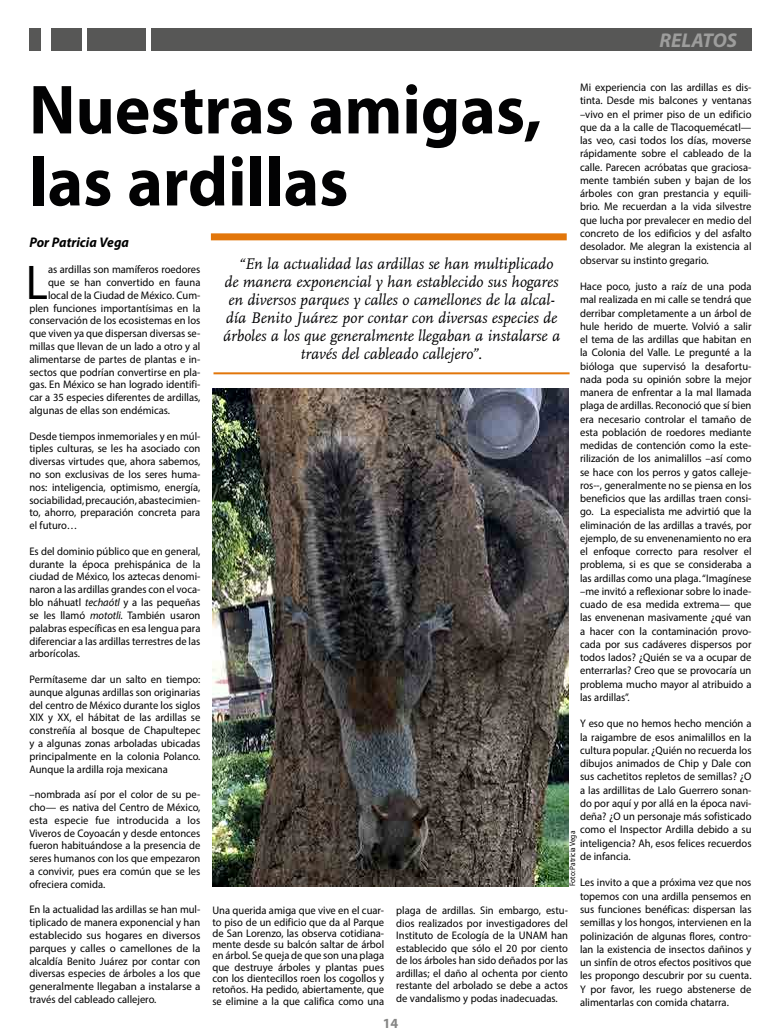
<style>
.page{position:relative;width:780px;height:1035px;background:#fff}
.page>*{position:absolute;margin:0;border:0;box-sizing:border-box;transform-origin:0 0}
.t1{font:700 70.1px/72px "Myriad Pro";color:#020203;scale:.96 1}
.t2{font:49px "Myriad Pro";color:#000;scale:.96 1}
.t3{font:italic 700 20px "Myriad Pro";color:#9d9d9c}
.t4{font:italic 16px/18px "Scala";color:#020203;text-align:center}
.t5{font:italic 700 14px "Myriad Pro";color:#000;scale:.96 1}
.t6{font:700 14px "Myriad Pro";color:#878786}
.t7{font:11px/13.3px "Myriad Pro";color:#000;text-align:justify;scale:.96 1}
.t8{font:8px "Myriad Pro";color:#000;scale:.92 1}
.s1{font-style:italic}
</style>
<div class="page">
<div style="left:256px;top:28px;width:495px;height:23px;background:#575756"></div>
<div style="left:152px;top:28px;width:104px;height:23px;background:#575756"></div>
<div style="left:87px;top:28px;width:59px;height:23px;background:#575756"></div>
<div style="left:51px;top:28px;width:30px;height:23px;background:#575756"></div>
<div style="left:29px;top:28px;width:11px;height:23px;background:#575756"></div>
<div style="left:211px;top:233px;width:355px;height:7px;background:#e2760a"></div>
<hr style="left:213px;top:372px;width:356px;height:2px;background:#e2760a">
<img style="left:212px;top:389px;width:356px;height:497px">
<h3 class="t3" style="left:659px;top:33px;width:79px">RELATOS</h3>
<p class="t7" style="left:580px;top:81px;width:180px">Mi experiencia con las ardillas es dis&shy;tinta. Desde mis balcones y ventanas –vivo en el primer piso de un edificio que da a la calle de Tlacoquemécatl— las veo, casi todos los días, moverse rápidamente sobre el cableado de la calle. Parecen acróbatas que graciosa&shy;mente también suben y bajan de los árboles con gran prestancia y equili&shy;brio. Me recuerdan a la vida silvestre que lucha por prevalecer en medio del concreto de los edificios y del asfalto desolador. Me alegran la existencia al observar su instinto gregario.</p>
<p class="t7" style="left:580px;top:280px;width:180px">Hace poco, justo a raíz de una poda mal realizada en mi calle se tendrá que derribar completamente a un árbol de hule herido de muerte. Volvió a salir el tema de las ardillas que habitan en la Colonia del Valle. Le pregunté a la bióloga que supervisó la desafortu&shy;nada poda su opinión sobre la mejor manera de enfrentar a la mal llamada plaga de ardillas. Reconoció que sí bien era necesario controlar el tamaño de esta población de roedores mediante medidas de contención como la este&shy;rilización de los animalillos –así como se hace con los perros y gatos calleje&shy;ros--, generalmente no se piensa en los beneficios que las ardillas traen consi&shy;go. La especialista me advirtió que la eliminación de las ardillas a través, por ejemplo, de su envenenamiento no era el enfoque correcto para resolver el problema, si es que se consideraba a las ardillas como una plaga. “Imagínese –me invitó a reflexionar sobre lo inade&shy;cuado de esa medida extrema— que las envenenan masivamente ¿qué van a hacer con la contaminación provo&shy;cada por sus cadáveres dispersos por todos lados? ¿Quién se va a ocupar de enterrarlas? Creo que se provocaría un problema mucho mayor al atribuido a las ardillas”.</p>
<p class="t7" style="left:580px;top:717px;width:180px">Y eso que no hemos hecho mención a la raigambre de esos animalillos en la cultura popular. ¿Quién no recuerda los dibujos animados de Chip y Dale con sus cachetitos repletos de semillas? ¿O a las ardillitas de Lalo Guerrero sonan&shy;do por aquí y por allá en la época navi&shy;deña? ¿O un personaje más sofisticado como el Inspector Ardilla debido a su inteligencia? Ah, esos felices recuerdos de infancia.</p>
<p class="t7" style="left:580px;top:876px;width:180px">Les invito a que a próxima vez que nos topemos con una ardilla pensemos en sus funciones benéficas: dispersan las semillas y los hongos, intervienen en la polinización de algunas flores, contro&shy;lan la existencia de insectos dañinos y un sinfín de otros efectos positivos que les propongo descubrir por su cuenta.<br>Y por favor, les ruego abstenerse de alimentarlas con comida chatarra.</p>
<h1 class="t1" style="left:29px;top:80px;width:535px">Nuestras amigas, las ardillas</h1>
<p class="t5" style="left:29px;top:237px;width:105px">Por Patricia Vega</p>
<h2 class="t2" style="left:26px;top:258px;width:25px">L</h2>
<p class="t7" style="left:48px;top:263px;width:160px">as ardillas son mamíferos roedores</p>
<p class="t4" style="left:223px;top:256px;width:338px">“En la actualidad las ardillas se han multiplicado<br>de manera exponencial y han establecido sus hogares en diversos parques y calles o camellones de la alcal&shy;día Benito Juárez por contar con diversas especies de árboles a los que generalmente llegaban a instalarse a través del cableado callejero”.</p>
<p class="t7" style="left:48px;top:276px;width:160px">que se han convertido en fauna</p>
<p class="t7" style="left:48px;top:289px;width:160px">local de la Ciudad de México. Cum-</p>
<p class="t7" style="left:29px;top:302px;width:180px">plen funciones importantísimas en la</p>
<p class="t7" style="left:29px;top:314px;width:180px">conservación de los ecosistemas en los</p>
<p class="t7" style="left:29px;top:327px;width:180px">que viven ya que dispersan diversas se-</p>
<p class="t7" style="left:29px;top:340px;width:180px">millas que llevan de un lado a otro y al</p>
<p class="t7" style="left:29px;top:353px;width:180px">alimentarse de partes de plantas e in-</p>
<p class="t7" style="left:29px;top:366px;width:180px">sectos que podrían convertirse en pla-</p>
<p class="t7" style="left:29px;top:378px;width:180px">gas. En México se han logrado identifi-</p>
<p class="t7" style="left:29px;top:391px;width:180px">car a 35 especies diferentes de ardillas,</p>
<p class="t7" style="left:29px;top:404px;width:148px">algunas de ellas son endémicas.</p>
<p class="t7" style="left:29px;top:430px;width:180px;line-height:12.8px">Desde tiempos inmemoriales y en múl&shy;tiples culturas, se les ha asociado con diversas virtudes que, ahora sabemos, no son exclusivas de los seres huma&shy;nos: inteligencia, optimismo, energía, sociabilidad, precaución, abastecimien&shy;to, ahorro, preparación concreta para el futuro…</p>
<p class="t7" style="left:29px;top:545px;width:180px;line-height:12.8px">Es del dominio público que en general, durante la época prehispánica de la ciudad de México, los aztecas denomi&shy;naron a las ardillas grandes con el voca&shy;blo náhuatl <span class="s1">techaótl</span> y a las pequeñas se les llamó <span class="s1">mototli.</span> También usaron palabras específicas en esa lengua para diferenciar a las ardillas terrestres de las arborícolas.</p>
<p class="t7" style="left:29px;top:673px;width:180px;line-height:12.8px">Permítaseme dar un salto en tiempo: aunque algunas ardillas son originarias del centro de México durante los siglos XIX y XX, el hábitat de las ardillas se constreñía al bosque de Chapultepec y a algunas zonas arboladas ubicadas principalmente en la colonia Polanco.<br>Aunque la ardilla roja mexicana</p>
<p class="t7" style="left:29px;top:788px;width:180px;line-height:12.8px">–nombrada así por el color de su pe&shy;cho— es nativa del Centro de México, esta especie fue introducida a los Viveros de Coyoacán y desde entonces fueron habituándose a la presencia de seres humanos con los que empezaron a convivir, pues era común que se les ofreciera comida.</p>
<p class="t7" style="left:29px;top:903px;width:180px;line-height:12.8px">En la actualidad las ardillas se han mul&shy;tiplicado de manera exponencial y han establecido sus hogares en diversos parques y calles o camellones de la alcaldía Benito Juárez por contar con diversas especies de árboles a los que generalmente llegaban a instalarse a través del cableado callejero.</p>
<p class="t7" style="left:212px;top:905px;width:180px;line-height:11.4px">Una querida amiga que vive en el cuar&shy;to piso de un edificio que da al Parque de San Lorenzo, las observa cotidiana&shy;mente desde su balcón saltar de árbol en árbol. Se queja de que son una plaga que destruye árboles y plantas pues con los dientecillos roen los cogollos y retoños. Ha pedido, abiertamente, que se elimine a la que califica como una</p>
<p class="t7" style="left:396px;top:904px;width:180px;line-height:12.5px">plaga de ardillas. Sin embargo, estu&shy;dios realizados por investigadores del Instituto de Ecología de la UNAM han establecido que sólo el 20 por ciento de los árboles han sido deñados por las ardillas; el daño al ochenta por ciento restante del arbolado se debe a actos de vandalismo y podas inadecuadas.</p>
<p class="t8" style="left:568px;top:886px;width:62px;rotate:-90deg">Foto: Patricia Vega</p>
<p class="t6" style="left:382px;top:1018px;width:17px">14</p>
</div>
